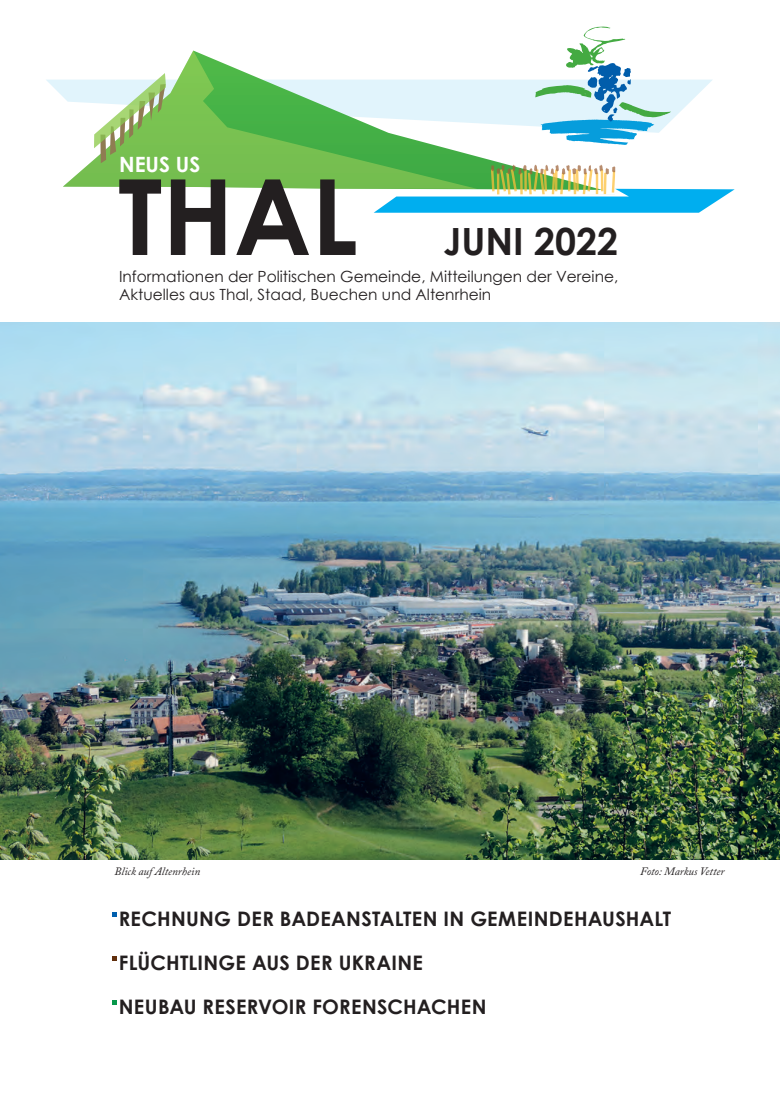
<style>
.page{position:relative;width:780px;height:1099px;background:#fff}
.page>*{position:absolute;margin:0;border:0;box-sizing:border-box;transform-origin:0 0}
.t1{font:700 105.12px "Century Gothic";color:#231f20}
.t2{font:700 37.5px "Century Gothic";color:#231f20}
.t3{font:700 21px "Century Gothic";color:#fff}
.t4{font:700 20px/44px "Century Gothic";letter-spacing:.015em;color:#231f20}
.t5{font:15.38px/18px "Century Gothic";color:#231f20}
.t6{font:italic 11.25px "Adobe Caslon Pro";color:#231f20}
</style>
<div class="page">
<svg style="left:46px;top:80px;width:666px;height:41px"></svg>
<svg style="left:477px;top:79px;width:58px;height:85px"></svg>
<svg style="left:63px;top:51px;width:414px;height:138px"></svg>
<svg style="left:113px;top:956px;width:4px;height:4px"></svg>
<svg style="left:113px;top:1000px;width:4px;height:4px"></svg>
<svg style="left:535px;top:27px;width:136px;height:118px"></svg>
<svg style="left:285px;top:164px;width:449px;height:49px"></svg>
<img style="left:0;top:322px;width:780px;height:537px">
<svg style="left:113px;top:912px;width:4px;height:4px"></svg>
<h3 class="t3" style="left:119px;top:148px;width:83px">NEUS US</h3>
<h1 class="t1" style="left:118px;top:137px;width:241px">THAL</h1>
<h2 class="t2" style="left:443px;top:213px;width:176px">JUNI 2022</h2>
<p class="t5" style="left:119px;top:267px;width:501px">Informationen der Politischen Gemeinde, Mitteilungen der Vereine,<br>Aktuelles aus Thal, Staad, Buechen und Altenrhein</p>
<p class="t6" style="left:115px;top:864px;width:87px">Blick auf Altenrhein</p>
<p class="t6" style="left:640px;top:864px;width:86px">Foto: Markus Vetter</p>
<h3 class="t4" style="left:119px;top:896px;width:554px">RECHNUNG DER BADEANSTALTEN IN GEMEINDEHAUSHALT<br>FLÜCHTLINGE AUS DER UKRAINE<br>NEUBAU RESERVOIR FORENSCHACHEN</h3>
</div>
